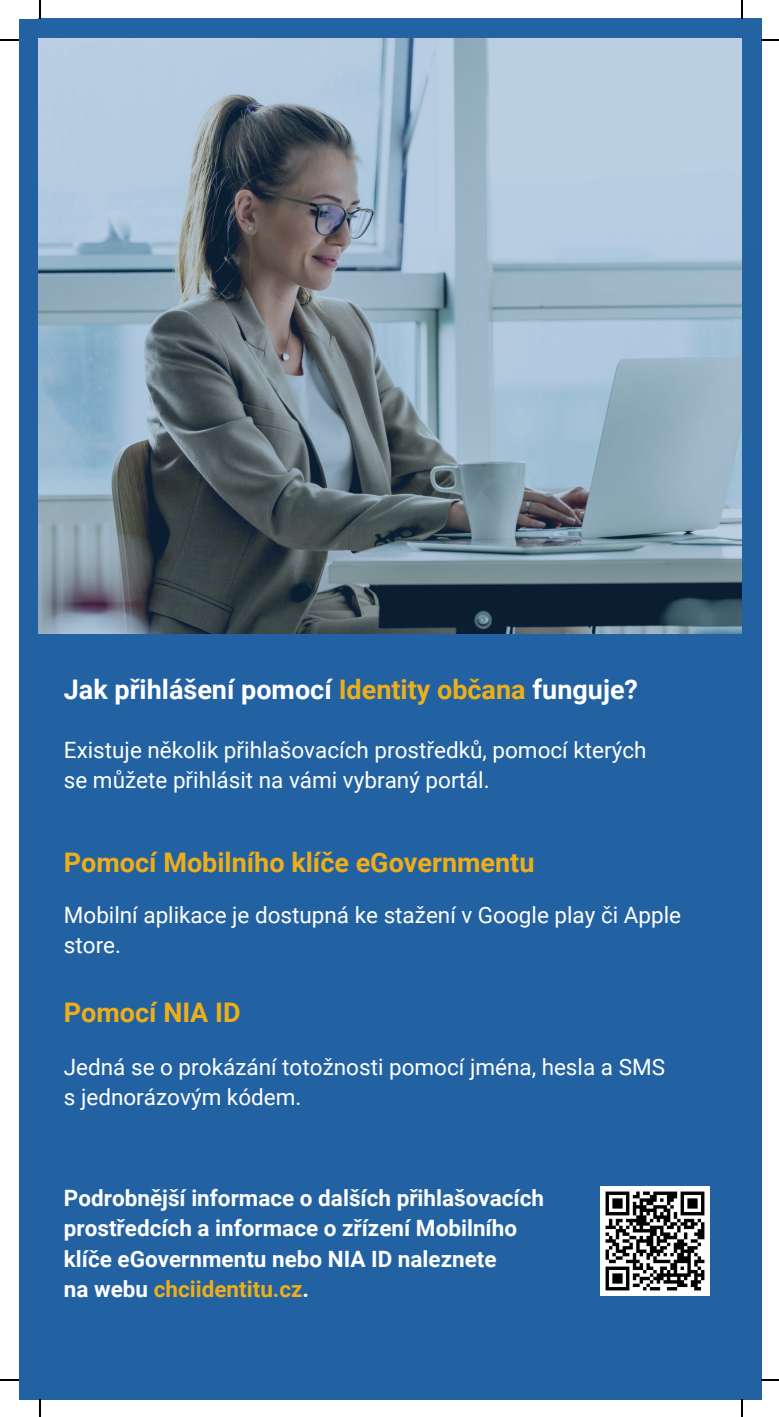
<style>
.page{position:relative;width:779px;height:1417px;background:#fff}
.page>*{position:absolute;margin:0;border:0;box-sizing:border-box;transform-origin:0 0}
.t1{font:700 27px "Roboto";color:#ecae1a}
.t2{font:700 27px "Roboto";color:#fff}
.t3{font:22.5px/30.4px "Roboto";color:#fff}
.t4{font:700 22.5px/30.4px "Roboto";color:#fff}
.t5{font:700 22.5px "Roboto";color:#ecae1a}
.s1{color:#ecae1a}
.s2{color:#fff}
</style>
<div class="page">
<div style="left:19px;top:19px;width:742px;height:1380px;background:#2362a2"></div>
<img style="left:600px;top:1186px;width:109px;height:109px">
<img style="left:39px;top:39px;width:702px;height:594px">
<svg style="left:39px;top:0;width:1px;height:19px"></svg>
<svg style="left:0;top:39px;width:19px;height:1px"></svg>
<svg style="left:741px;top:0;width:1px;height:19px"></svg>
<svg style="left:761px;top:39px;width:18px;height:1px"></svg>
<svg style="left:39px;top:1399px;width:1px;height:17px"></svg>
<svg style="left:0;top:1379px;width:19px;height:1px"></svg>
<svg style="left:741px;top:1399px;width:1px;height:17px"></svg>
<svg style="left:761px;top:1379px;width:18px;height:1px"></svg>
<p class="t2" style="left:64px;top:673px;width:575px">Jak přihlášení pomocí <span class="s1">Identity občana</span> funguje?</p>
<p class="t3" style="left:64px;top:734px;width:584px">Existuje několik přihlašovacích prostředků, pomocí kterých</p>
<p class="t3" style="left:64px;top:765px;width:427px">se můžete přihlásit na vámi vybraný portál.</p>
<p class="t1" style="left:64px;top:847px;width:472px">Pomocí Mobilního klíče eGovernmentu</p>
<p class="t3" style="left:64px;top:899px;width:618px">Mobilní aplikace je dostupná ke stažení v Google play či Apple store.</p>
<p class="t1" style="left:64px;top:996px;width:178px">Pomocí NIA ID</p>
<p class="t3" style="left:64px;top:1051px;width:602px">Jedná se o prokázání totožnosti pomocí jména, hesla a SMS</p>
<p class="t3" style="left:64px;top:1082px;width:239px">s jednorázovým kódem.</p>
<p class="t4" style="left:64px;top:1182px;width:481px">Podrobnější informace o dalších přihlašovacích prostředcích a informace o zřízení Mobilního klíče eGovernmentu nebo NIA ID naleznete</p>
<p class="t5" style="left:64px;top:1276px;width:247px"><span class="s2">na webu</span> chciidentitu.cz<span class="s2">.</span></p>
</div>
